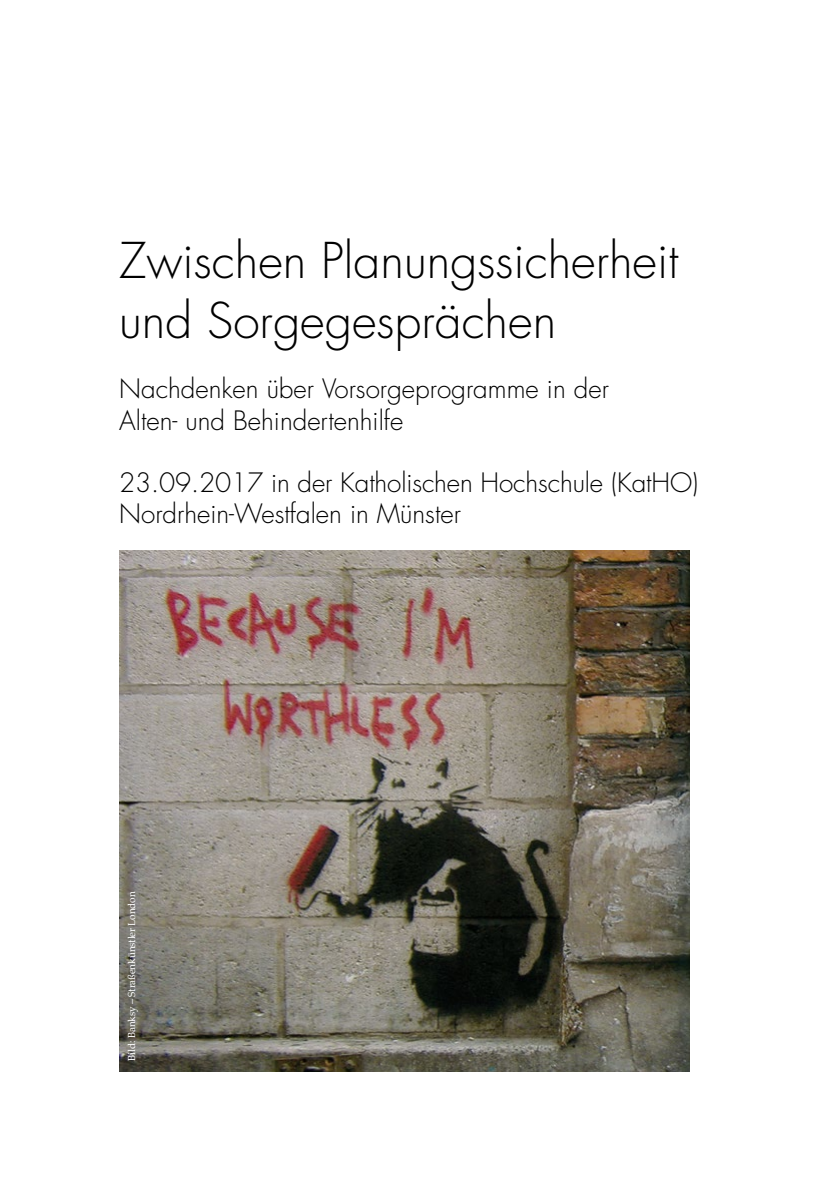
<style>
.page{position:relative;width:840px;height:1191px;background:#fff}
.page>*{position:absolute;margin:0;border:0;box-sizing:border-box;transform-origin:0 0}
.t1{font:300 48px/60px "Futura";color:#000}
.t2{font:300 26px/31.2px "Futura";color:#000}
.t3{font:10px "Palatino";letter-spacing:-.01em;color:#fff}
</style>
<div class="page">
<img style="left:119px;top:551px;width:569px;height:520px">
<h1 class="t1" style="left:119px;top:231px;width:560px">Zwischen Planungssicherheit und Sorgegesprächen</h1>
<p class="t2" style="left:119px;top:374px;width:491px">Nachdenken über Vorsorgeprogramme in der<br>Alten- und Behindertenhilfe</p>
<p class="t2" style="left:119px;top:467px;width:580px">23.09.2017 in der Katholischen Hochschule (KatHO)<br>Nordrhein-Westfalen in Münster</p>
<p class="t3" style="left:123px;top:1060px;width:171px;rotate:-90deg">Bild: Banksy – Straßenkünstler London</p>
</div>
